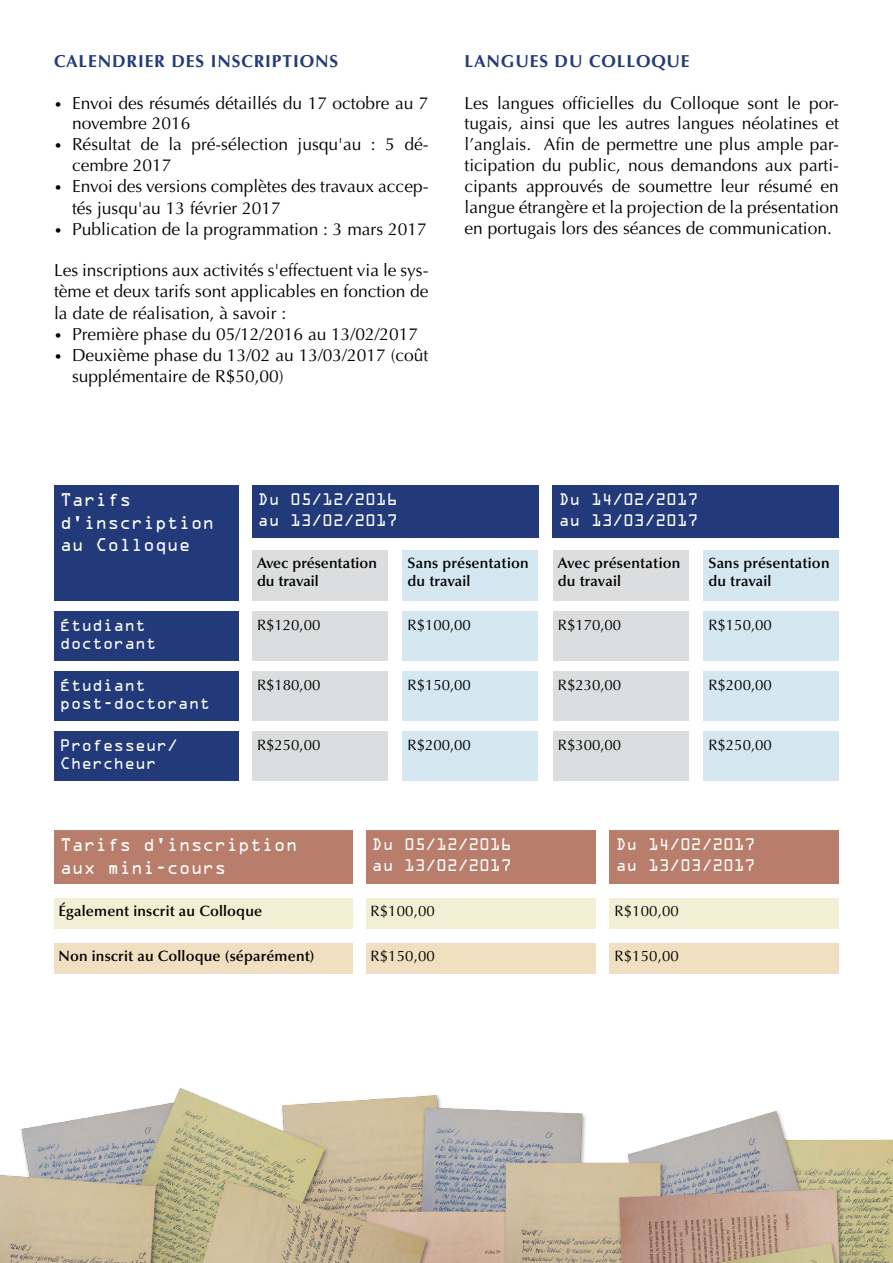
<style>
.page{position:relative;width:893px;height:1263px;background:#fff}
.page>*{position:absolute;margin:0;border:0;box-sizing:border-box;transform-origin:0 0}
.t1{font:17.4px/20.9px "Optima LT Std";color:#000}
.t2{font:700 17.4px "Optima LT Std";letter-spacing:.05em;color:#233a7a}
.t3{font:16.5px/22.5px "OCRA Std";color:#fff}
.t4{font:600 15px/18px "Optima LT Std";letter-spacing:.01em;color:#000}
.t5{font:15px/21px "OCRA Std";letter-spacing:-.005em;color:#fff}
.t6{font:15px "Optima LT Std";color:#000}
.s1{font-size:13.5px}
</style>
<div class="page">
<div style="left:252px;top:486px;width:286px;height:52px;background:#233a7a"></div>
<div style="left:553px;top:486px;width:286px;height:52px;background:#233a7a"></div>
<div style="left:54px;top:611px;width:185px;height:50px;background:#233a7a"></div>
<div style="left:54px;top:671px;width:185px;height:50px;background:#233a7a"></div>
<div style="left:54px;top:731px;width:185px;height:49px;background:#233a7a"></div>
<div style="left:54px;top:486px;width:185px;height:115px;background:#233a7a"></div>
<div style="left:252px;top:611px;width:135px;height:50px;background:#dcddde"></div>
<div style="left:252px;top:671px;width:135px;height:50px;background:#dcddde"></div>
<div style="left:252px;top:731px;width:135px;height:49px;background:#dcddde"></div>
<div style="left:402px;top:611px;width:136px;height:50px;background:#d5e7f0"></div>
<div style="left:402px;top:671px;width:136px;height:50px;background:#d5e7f0"></div>
<div style="left:402px;top:731px;width:136px;height:49px;background:#d5e7f0"></div>
<div style="left:553px;top:611px;width:135px;height:50px;background:#dcddde"></div>
<div style="left:553px;top:671px;width:135px;height:50px;background:#dcddde"></div>
<div style="left:553px;top:731px;width:135px;height:49px;background:#dcddde"></div>
<div style="left:703px;top:611px;width:136px;height:50px;background:#d5e7f0"></div>
<div style="left:703px;top:671px;width:136px;height:50px;background:#d5e7f0"></div>
<div style="left:703px;top:731px;width:136px;height:49px;background:#d5e7f0"></div>
<div style="left:553px;top:550px;width:135px;height:50px;background:#dcddde"></div>
<div style="left:252px;top:550px;width:135px;height:50px;background:#dcddde"></div>
<div style="left:402px;top:550px;width:136px;height:50px;background:#d5e7f0"></div>
<div style="left:703px;top:550px;width:136px;height:50px;background:#d5e7f0"></div>
<div style="left:366px;top:830px;width:229px;height:54px;background:#b87d6b"></div>
<div style="left:610px;top:830px;width:229px;height:54px;background:#b87d6b"></div>
<div style="left:54px;top:898px;width:299px;height:31px;background:#f3efd4"></div>
<div style="left:366px;top:898px;width:229px;height:31px;background:#f3efd4"></div>
<div style="left:366px;top:943px;width:229px;height:31px;background:#f0e0c1"></div>
<div style="left:610px;top:943px;width:229px;height:31px;background:#f0e0c1"></div>
<div style="left:610px;top:898px;width:229px;height:31px;background:#f3efd4"></div>
<div style="left:54px;top:943px;width:299px;height:31px;background:#f0e0c1"></div>
<div style="left:54px;top:830px;width:299px;height:54px;background:#b87d6b"></div>
<img style="left:0;top:1088px;width:893px;height:175px">
<p class="t2" style="left:54px;top:51px;width:286px">CALENDRIER DES INSCRIPTIONS</p>
<p class="t1" style="left:72px;top:92px;width:358px;text-indent:-18px"><span class="s1">•</span> Envoi des résumés détaillés du 17 octobre au 7 novembre 2016</p>
<p class="t1" style="left:72px;top:134px;width:358px;text-indent:-18px"><span class="s1">•</span> Résultat de la pré-sélection jusqu'au : 5 dé&shy;cembre 2017</p>
<p class="t1" style="left:72px;top:176px;width:358px;line-height:21.6px;text-indent:-18px"><span class="s1">•</span> Envoi des versions complètes des travaux accep&shy;tés jusqu'au 13 février 2017</p>
<p class="t1" style="left:54px;top:218px;width:374px"><span class="s1">•</span> Publication de la programmation : 3 mars 2017</p>
<p class="t1" style="left:54px;top:260px;width:376px;line-height:21.3px;text-align:justify">Les inscriptions aux activités s'effectuent via le sys&shy;tème et deux tarifs sont applicables en fonction de la date de réalisation, à savoir :</p>
<p class="t1" style="left:54px;top:324px;width:366px"><span class="s1">•</span> Première phase du 05/12/2016 au 13/02/2017</p>
<p class="t1" style="left:72px;top:345px;width:358px;text-indent:-18px"><span class="s1">•</span> Deuxième phase du 13/02 au 13/03/2017 (coût supplémentaire de R$50,00)</p>
<p class="t2" style="left:464px;top:51px;width:227px">LANGUES DU COLLOQUE</p>
<p class="t1" style="left:464px;top:92px;width:376px;text-align:justify">Les langues officielles du Colloque sont le por&shy;tugais, ainsi que les autres langues néolatines et l’anglais. Afin de permettre une plus ample par&shy;ticipation du public, nous demandons aux parti&shy;cipants approuvés de soumettre leur résumé en langue étrangère et la projection de la présentation en portugais lors des séances de communication.</p>
<p class="t3" style="left:60px;top:490px;width:156px">Tarifs d'inscription au Colloque</p>
<p class="t5" style="left:258px;top:490px;width:141px">Du 05/12/2016 au 13/02/2017</p>
<p class="t5" style="left:559px;top:490px;width:141px">Du 14/02/2017 au 13/03/2017</p>
<p class="t5" style="left:60px;top:618px;width:98px;line-height:18px">Étudiant doctorant</p>
<p class="t5" style="left:60px;top:678px;width:152px;line-height:18px">Étudiant post-doctorant</p>
<p class="t5" style="left:60px;top:737px;width:120px;line-height:18px">Professeur/<br>Chercheur</p>
<p class="t4" style="left:257px;top:554px;width:122px">Avec présentation du travail</p>
<p class="t4" style="left:558px;top:554px;width:124px">Avec présentation du travail</p>
<p class="t4" style="left:408px;top:554px;width:123px">Sans présentation du travail</p>
<p class="t4" style="left:708px;top:554px;width:123px">Sans présentation du travail</p>
<p class="t6" style="left:257px;top:616px;width:65px">R$120,00</p>
<p class="t6" style="left:408px;top:616px;width:65px">R$100,00</p>
<p class="t6" style="left:558px;top:616px;width:65px">R$170,00</p>
<p class="t6" style="left:708px;top:616px;width:65px">R$150,00</p>
<p class="t6" style="left:257px;top:676px;width:65px">R$180,00</p>
<p class="t6" style="left:408px;top:676px;width:65px">R$150,00</p>
<p class="t6" style="left:558px;top:676px;width:65px">R$230,00</p>
<p class="t6" style="left:708px;top:676px;width:65px">R$200,00</p>
<p class="t6" style="left:257px;top:736px;width:65px">R$250,00</p>
<p class="t6" style="left:408px;top:736px;width:65px">R$200,00</p>
<p class="t6" style="left:558px;top:736px;width:65px">R$300,00</p>
<p class="t6" style="left:708px;top:736px;width:65px">R$250,00</p>
<p class="t3" style="left:60px;top:835px;width:239px">Tarifs d'inscription aux mini-cours</p>
<p class="t5" style="left:372px;top:835px;width:141px">Du 05/12/2016 au 13/02/2017</p>
<p class="t5" style="left:616px;top:835px;width:141px">Du 14/02/2017 au 13/03/2017</p>
<p class="t4" style="left:58px;top:902px;width:205px">Également inscrit au Colloque</p>
<p class="t6" style="left:370px;top:903px;width:66px">R$100,00</p>
<p class="t6" style="left:370px;top:947px;width:66px">R$150,00</p>
<p class="t6" style="left:614px;top:947px;width:66px">R$150,00</p>
<p class="t6" style="left:614px;top:903px;width:66px">R$100,00</p>
<p class="t4" style="left:58px;top:947px;width:258px">Non inscrit au Colloque (séparément)</p>
</div>
